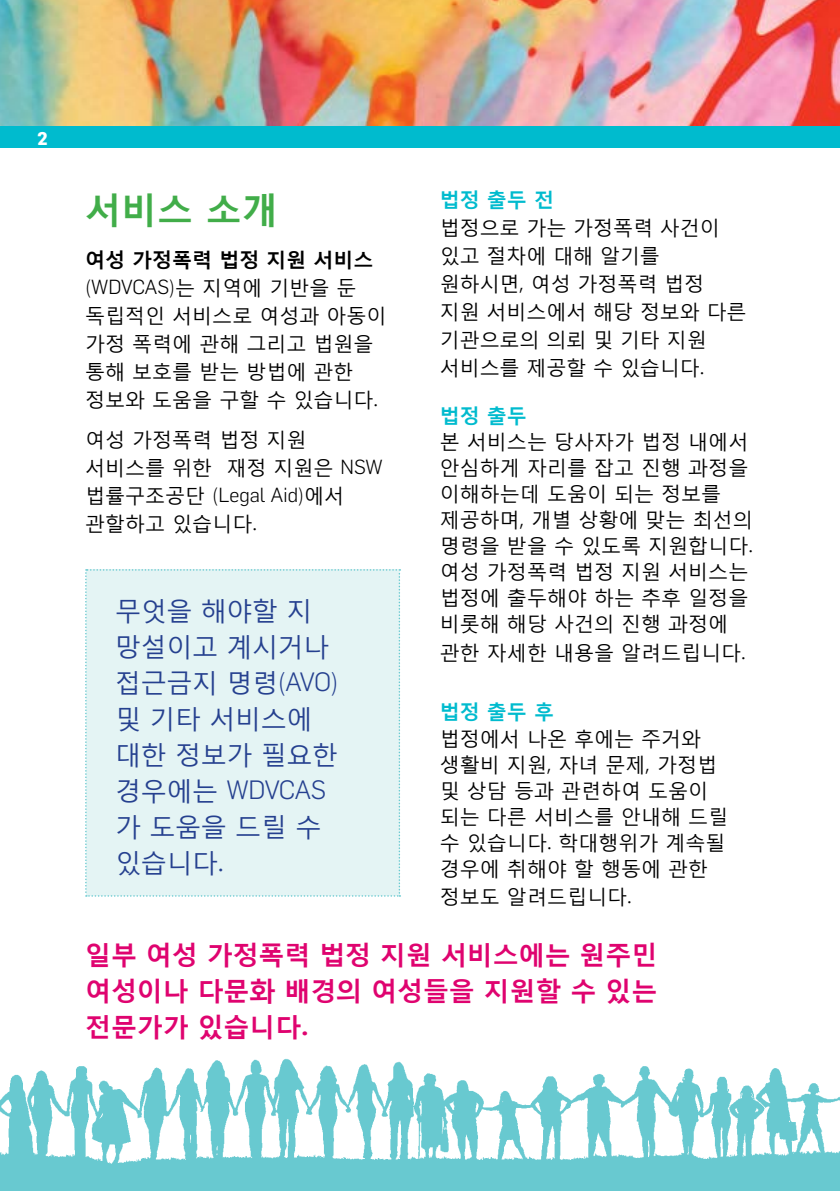
<style>
.page{position:relative;width:840px;height:1191px;background:#fff}
.page>*{position:absolute;margin:0;border:0;box-sizing:border-box;transform-origin:0 0}
.t1{font:700 36px "Malgun Gothic";color:#41ad49}
.t2{font:26px/36px "Malgun Gothic";letter-spacing:-.015em;color:#25408f}
.t3{font:700 26px/36px "Malgun Gothic";letter-spacing:-.005em;color:#df036f;text-align:justify}
.t4{font:300 26px "Flama";letter-spacing:-.03em;color:#25408f}
.t5{font:20px/26px "Malgun Gothic";color:#000}
.t6{font:300 20px "Flama";color:#000}
.t7{font:700 20px "Malgun Gothic";color:#00bbce}
.t8{font:700 20px "Malgun Gothic";color:#000}
.t9{font:700 18px "Flama";color:#fff}
.s1{font-family:"Malgun Gothic";font-weight:400}
.s2{font-family:"Flama";font-weight:300}
</style>
<div class="page">
<img style="left:0;top:0;width:839px;height:126px">
<div style="left:0;top:126px;width:839px;height:21px;background:#00bbce"></div>
<div style="left:85px;top:569px;width:315px;height:327px;background:#e4f4f4"></div>
<img style="left:0;top:1058px;width:839px;height:133px">
<p class="t9" style="left:37px;top:126px;width:12px">2</p>
<p class="t7" style="left:439px;top:187px;width:116px">법정 출두 전</p>
<p class="t5" style="left:439px;top:213px;width:308px;line-height:28px">법정으로 가는 가정폭력 사건이 있고 절차에 대해 알기를 원하시면, 여성 가정폭력 법정 지원 서비스에서 해당 정보와 다른 기관으로의 의뢰 및 기타 지원 서비스를 제공할 수 있습니다.</p>
<p class="t7" style="left:439px;top:403px;width:89px">법정 출두</p>
<p class="t5" style="left:439px;top:428px;width:314px">본 서비스는 당사자가 법정 내에서 안심하게 자리를 잡고 진행 과정을 이해하는데 도움이 되는 정보를 제공하며, 개별 상황에 맞는 최선의 명령을 받을 수 있도록 지원합니다. 여성 가정폭력 법정 지원 서비스는 법정에 출두해야 하는 추후 일정을 비롯해 해당 사건의 진행 과정에</p>
<p class="t5" style="left:439px;top:639px;width:307px">관한 자세한 내용을 알려드립니다.</p>
<p class="t7" style="left:439px;top:699px;width:116px">법정 출두 후</p>
<p class="t5" style="left:439px;top:724px;width:290px">법정에서 나온 후에는 주거와 생활비 지원, 자녀 문제, 가정법 및 상담 등과 관련하여 도움이 되는 다른 서비스를 안내해 드릴 수 있습니다. 학대행위가 계속될 경우에 취해야 할 행동에 관한</p>
<p class="t5" style="left:439px;top:883px;width:193px">정보도 알려드립니다.</p>
<h2 class="t3" style="left:85px;top:936px;width:573px">일부 여성 가정폭력 법정 지원 서비스에는 원주민 여성이나 다문화 배경의 여성들을 지원할 수 있는 전문가가 있습니다.</h2>
<h1 class="t1" style="left:85px;top:187px;width:194px">서비스 소개</h1>
<p class="t8" style="left:85px;top:247px;width:290px">여성 가정폭력 법정 지원 서비스</p>
<p class="t6" style="left:85px;top:274px;width:273px">(WDVCAS)<span class="s1">는 지역에 기반을 둔</span></p>
<p class="t5" style="left:85px;top:301px;width:303px;line-height:28px">독립적인 서비스로 여성과 아동이 가정 폭력에 관해 그리고 법원을 통해 보호를 받는 방법에 관한 정보와 도움을 구할 수 있습니다.</p>
<p class="t5" style="left:85px;top:425px;width:299px;line-height:28px">여성 가정폭력 법정 지원 서비스를 위한 재정 지원은 <span class="s2">NSW</span></p>
<p class="t6" style="left:85px;top:481px;width:260px"><span class="s1">법률구조공단</span> (Legal Aid)<span class="s1">에서</span></p>
<p class="t5" style="left:85px;top:510px;width:173px">관할하고 있습니다.</p>
<h2 class="t2" style="left:115px;top:592px;width:225px">무엇을 해야할 지 망설이고 계시거나 접근금지 명령<span class="s2">(AVO) </span>및 기타 서비스에 대한 정보가 필요한</h2>
<h2 class="t4" style="left:115px;top:772px;width:212px"><span class="s1">경우에는</span> WDVCAS</h2>
<h2 class="t2" style="left:115px;top:808px;width:208px">가 도움을 드릴 수 있습니다.</h2>
</div>
